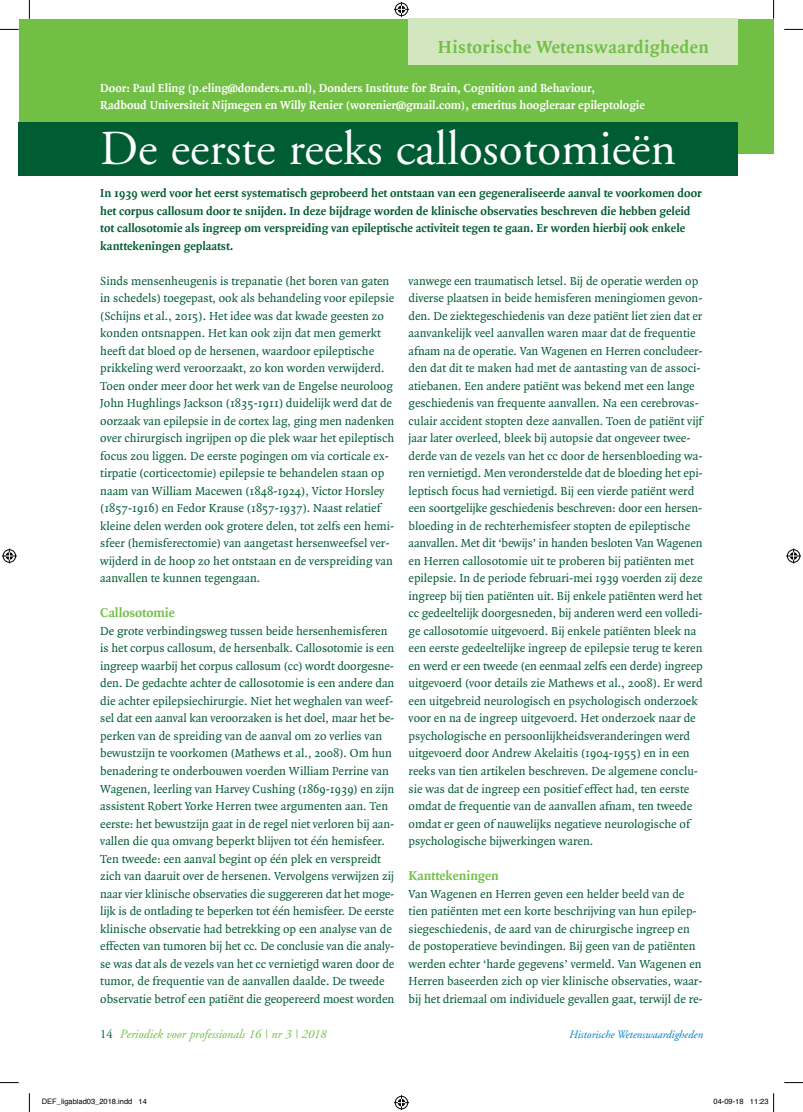
<style>
.page{position:relative;width:803px;height:1112px;background:#fff}
.page>*{position:absolute;margin:0;border:0;box-sizing:border-box;transform-origin:0 0}
.t1{font:48.75px "Adobe Garamond";color:#fff}
.t2{font:700 18.75px "Quadraat";letter-spacing:.025em;color:#71bf44}
.t3{font:700 13.75px "Quadraat";color:#71bf44}
.t4{font:12.5px/17.5px "Quadraat";color:#005c32}
.t5{font:700 12.5px/17.5px "Quadraat";color:#005c32}
.t6{font:700 12.5px/17.5px "Quadraat";color:#fff}
.t7{font:italic 12.5px "Adobe Garamond";color:#71bf44}
.t8{font:italic 11.25px "Adobe Garamond";color:#007cc2}
.t9{font:7.5px "Helvetica";color:#000}
.s1{font-style:normal;color:#005c32}
</style>
<div class="page">
<div style="left:19px;top:19px;width:754px;height:134px;background:#71bf44"></div>
<div style="left:19px;top:122px;width:719px;height:54px;background:#005c32"></div>
<div style="left:409px;top:19px;width:329px;height:46px;background:#d2e7c0"></div>
<svg style="left:0;top:29px;width:19px;height:1px"></svg>
<svg style="left:784px;top:29px;width:19px;height:1px"></svg>
<svg style="left:0;top:1082px;width:19px;height:1px"></svg>
<svg style="left:784px;top:1082px;width:19px;height:1px"></svg>
<svg style="left:29px;top:0;width:1px;height:19px"></svg>
<svg style="left:29px;top:1093px;width:1px;height:18px"></svg>
<svg style="left:773px;top:0;width:1px;height:19px"></svg>
<svg style="left:394px;top:2px;width:15px;height:15px"></svg>
<svg style="left:394px;top:1095px;width:15px;height:14px"></svg>
<svg style="left:2px;top:548px;width:15px;height:15px"></svg>
<svg style="left:786px;top:548px;width:15px;height:15px"></svg>
<svg style="left:773px;top:1093px;width:1px;height:18px"></svg>
<h2 class="t2" style="left:438px;top:37px;width:272px">Historische Wetenswaardigheden</h2>
<p class="t6" style="left:100px;top:80px;width:546px">Door: Paul Eling (p.eling@donders.ru.nl), Donders Institute for Brain, Cognition and Behaviour,<br>Radboud Universiteit Nijmegen en Willy Renier (worenier@gmail.com), emeritus hoogleraar epileptologie</p>
<h1 class="t1" style="left:100px;top:122px;width:577px">De eerste reeks callosotomieën</h1>
<p class="t5" style="left:100px;top:185px;width:603px">In 1939 werd voor het eerst systematisch geprobeerd het ontstaan van een gegeneraliseerde aanval te voorkomen door het corpus callosum door te snijden. In deze bijdrage worden de klinische observaties beschreven die hebben geleid tot callosotomie als ingreep om verspreiding van epileptische activiteit tegen te gaan. Er worden hierbij ook enkele kanttekeningen geplaatst.</p>
<p class="t4" style="left:100px;top:272px;width:296px">Sinds mensenheugenis is trepanatie (het boren van gaten in schedels) toegepast, ook als behandeling voor epilepsie (Schijns et al., 2015). Het idee was dat kwade geesten zo konden ontsnappen. Het kan ook zijn dat men gemerkt heeft dat bloed op de hersenen, waardoor epileptische prikkeling werd veroorzaakt, zo kon worden verwijderd.<br>Toen onder meer door het werk van de Engelse neuroloog John Hughlings Jackson (1835-1911) duidelijk werd dat de oorzaak van epilepsie in de cortex lag, ging men nadenken over chirurgisch ingrijpen op die plek waar het epileptisch focus zou liggen. De eerste pogingen om via corticale ex&shy;tirpatie (corticectomie) epilepsie te behandelen staan op naam van William Macewen (1848-1924), Victor Horsley (1857-1916) en Fedor Krause (1857-1937). Naast relatief kleine delen werden ook grotere delen, tot zelfs een hemi&shy;sfeer (hemisferectomie) van aangetast hersenweefsel ver&shy;wijderd in de hoop zo het ontstaan en de verspreiding van aanvallen te kunnen tegengaan.</p>
<p class="t3" style="left:100px;top:605px;width:76px">Callosotomie</p>
<p class="t4" style="left:100px;top:622px;width:296px">De grote verbindingsweg tussen beide hersenhemisferen is het corpus callosum, de hersenbalk. Callosotomie is een ingreep waarbij het corpus callosum (cc) wordt doorgesne&shy;den. De gedachte achter de callosotomie is een andere dan die achter epilepsiechirurgie. Niet het weghalen van weef&shy;sel dat een aanval kan veroorzaken is het doel, maar het be&shy;perken van de spreiding van de aanval om zo verlies van bewustzijn te voorkomen (Mathews et al., 2008). Om hun benadering te onderbouwen voerden William Perrine van Wagenen, leerling van Harvey Cushing (1869-1939) en zijn assistent Robert Yorke Herren twee argumenten aan. Ten eerste: het bewustzijn gaat in de regel niet verloren bij aan&shy;vallen die qua omvang beperkt blijven tot één hemisfeer.<br>Ten tweede: een aanval begint op één plek en verspreidt zich van daaruit over de hersenen. Vervolgens verwijzen zij naar vier klinische observaties die suggereren dat het moge&shy;lijk is de ontlading te beperken tot één hemisfeer. De eerste klinische observatie had betrekking op een analyse van de effecten van tumoren bij het cc. De conclusie van die analy&shy;se was dat als de vezels van het cc vernietigd waren door de tumor, de frequentie van de aanvallen daalde. De tweede observatie betrof een patiënt die geopereerd moest worden</p>
<p class="t4" style="left:409px;top:272px;width:296px">vanwege een traumatisch letsel. Bij de operatie werden op diverse plaatsen in beide hemisferen meningiomen gevon&shy;den. De ziektegeschiedenis van deze patiënt liet zien dat er aanvankelijk veel aanvallen waren maar dat de frequentie afnam na de operatie. Van Wagenen en Herren concludeer&shy;den dat dit te maken had met de aantasting van de associ&shy;atiebanen. Een andere patiënt was bekend met een lange geschiedenis van frequente aanvallen. Na een cerebrovas&shy;culair accident stopten deze aanvallen. Toen de patiënt vijf jaar later overleed, bleek bij autopsie dat ongeveer twee&shy;derde van de vezels van het cc door de hersenbloeding wa&shy;ren vernietigd. Men veronderstelde dat de bloeding het epi&shy;leptisch focus had vernietigd. Bij een vierde patiënt werd een soortgelijke geschiedenis beschreven: door een hersen&shy;bloeding in de rechterhemisfeer stopten de epileptische aanvallen. Met dit ‘bewijs’ in handen besloten Van Wagenen en Herren callosotomie uit te proberen bij patiënten met epilepsie. In de periode februari-mei 1939 voerden zij deze ingreep bij tien patiënten uit. Bij enkele patiënten werd het cc gedeeltelijk doorgesneden, bij anderen werd een volledi&shy;ge callosotomie uitgevoerd. Bij enkele patiënten bleek na een eerste gedeeltelijke ingreep de epilepsie terug te keren en werd er een tweede (en eenmaal zelfs een derde) ingreep uitgevoerd (voor details zie Mathews et al., 2008). Er werd een uitgebreid neurologisch en psychologisch onderzoek voor en na de ingreep uitgevoerd. Het onderzoek naar de psychologische en persoonlijkheidsveranderingen werd uitgevoerd door Andrew Akelaitis (1904-1955) en in een reeks van tien artikelen beschreven. De algemene conclu&shy;sie was dat de ingreep een positief effect had, ten eerste omdat de frequentie van de aanvallen afnam, ten tweede omdat er geen of nauwelijks negatieve neurologische of psychologische bijwerkingen waren.</p>
<p class="t3" style="left:409px;top:868px;width:92px">Kanttekeningen</p>
<p class="t4" style="left:409px;top:885px;width:296px">Van Wagenen en Herren geven een helder beeld van de tien patiënten met een korte beschrijving van hun epilep&shy;siegeschiedenis, de aard van de chirurgische ingreep en de postoperatieve bevindingen. Bij geen van de patiënten werden echter ‘harde gegevens’ vermeld. Van Wagenen en Herren baseerden zich op vier klinische observaties, waar&shy;bij het driemaal om individuele gevallen gaat, terwijl de re-</p>
<p class="t7" style="left:100px;top:1026px;width:227px"><span class="s1">14</span> Periodiek voor professionals 16 | nr 3 | 2018</p>
<p class="t8" style="left:569px;top:1027px;width:135px">Historische Wetenswaardigheden</p>
<p class="t9" style="left:42px;top:1095px;width:107px">DEF_ligablad03_2018.indd 14</p>
<p class="t9" style="left:713px;top:1095px;width:57px">04-09-18 11:23</p>
</div>
